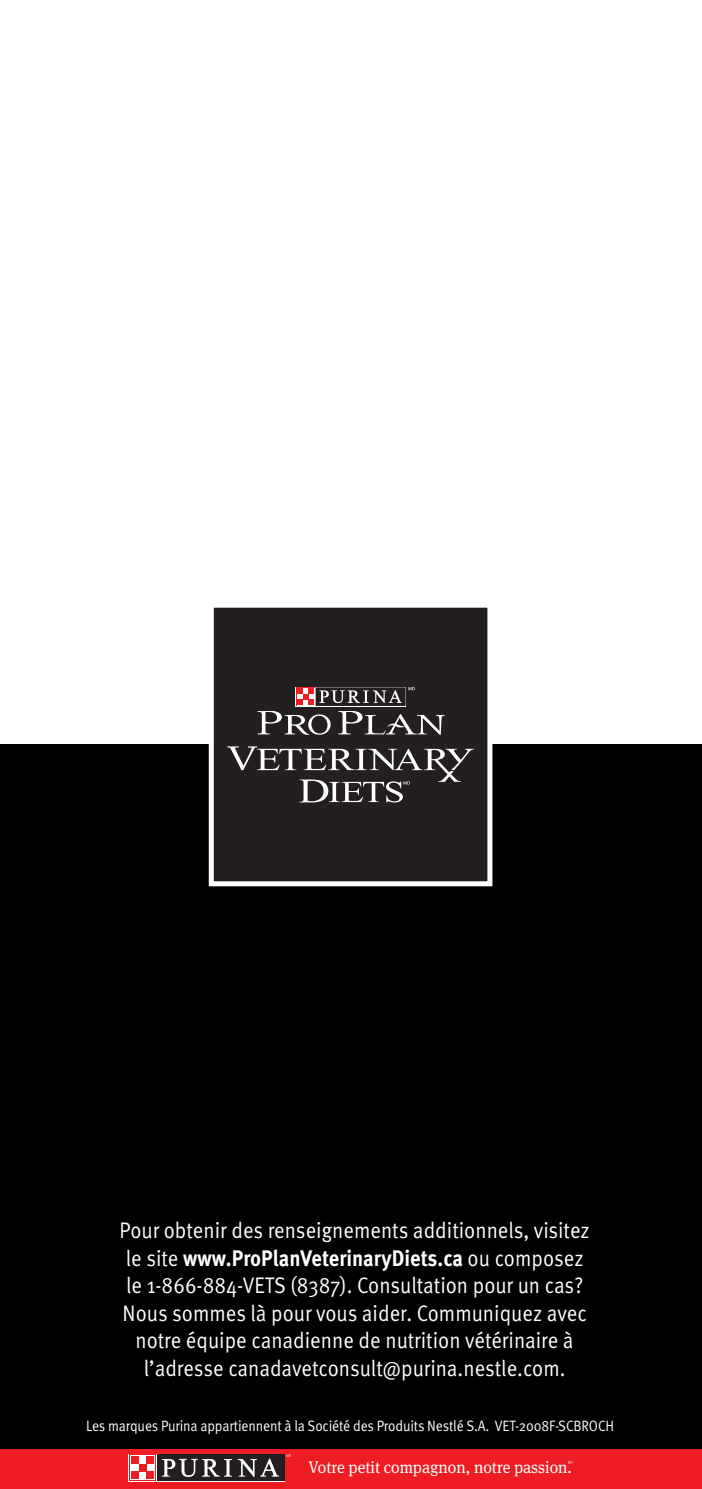
<style>
.page{position:relative;width:702px;height:1489px;background:#fff}
.page>*{position:absolute;margin:0;border:0;box-sizing:border-box;transform-origin:0 0}
.t1{font:22.5px/27.5px "Meta Pro Norm";color:#fff;scale:.9 1}
.t2{font:16.75px "Meta Serif Pro";color:#fff;scale:.95 1}
.t3{font:15px "Meta Pro Norm";letter-spacing:-.01em;color:#fff;scale:.9 1}
.s1{font-family:"Meta Pro";font-weight:700}
</style>
<div class="page">
<div style="left:0;top:744px;width:702px;height:744px;background:#000001"></div>
<div style="left:0;top:1449px;width:702px;height:39px;background:#ee1d23"></div>
<div style="left:211px;top:605px;width:279px;height:278px;background:#231f20"></div>
<div style="left:209px;top:602px;width:283px;height:284px;border:5px solid #fff"></div>
<svg style="left:258px;top:711px;width:187px;height:24px"></svg>
<svg style="left:296px;top:687px;width:19px;height:19px"></svg>
<svg style="left:319px;top:690px;width:83px;height:13px"></svg>
<svg style="left:297px;top:688px;width:17px;height:17px"></svg>
<svg style="left:297px;top:688px;width:16px;height:16px"></svg>
<svg style="left:408px;top:687px;width:6px;height:3px"></svg>
<svg style="left:227px;top:746px;width:247px;height:56px"></svg>
<div style="left:129px;top:1453px;width:156px;height:28px;background:#fff"></div>
<div style="left:157px;top:1454px;width:127px;height:26px;background:#231f20"></div>
<svg style="left:162px;top:1458px;width:70px;height:18px"></svg>
<svg style="left:238px;top:1458px;width:41px;height:18px"></svg>
<svg style="left:129px;top:1454px;width:27px;height:26px"></svg>
<div style="left:130px;top:1455px;width:25px;height:24px;background:#fff"></div>
<div style="left:131px;top:1471px;width:8px;height:7px;background:#ee1d23"></div>
<div style="left:146px;top:1471px;width:8px;height:7px;background:#ee1d23"></div>
<div style="left:139px;top:1463px;width:7px;height:8px;background:#ee1d23"></div>
<div style="left:131px;top:1456px;width:8px;height:7px;background:#ee1d23"></div>
<div style="left:146px;top:1456px;width:8px;height:7px;background:#ee1d23"></div>
<p class="t1" style="left:120px;top:1215px;width:524px">Pour obtenir des renseignements additionnels, visitez le site <span class="s1">www.ProPlanVeterinaryDiets.ca</span> ou composez le 1-866-884-VETS (8387). Consultation pour un cas?</p>
<p class="t1" style="left:123px;top:1297px;width:517px;text-align:center">Nous sommes là pour vous aider. Communiquez avec notre équipe canadienne de nutrition vétérinaire à l’adresse canadavetconsult@purina.nestle.com.</p>
<p class="t3" style="left:86px;top:1414px;width:588px">Les marques Purina appartiennent à la Société des Produits Nestlé S.A. VET-2008F-SCBROCH</p>
<p class="t2" style="left:308px;top:1454px;width:278px">Votre petit compagnon, notre passion.</p>
</div>
